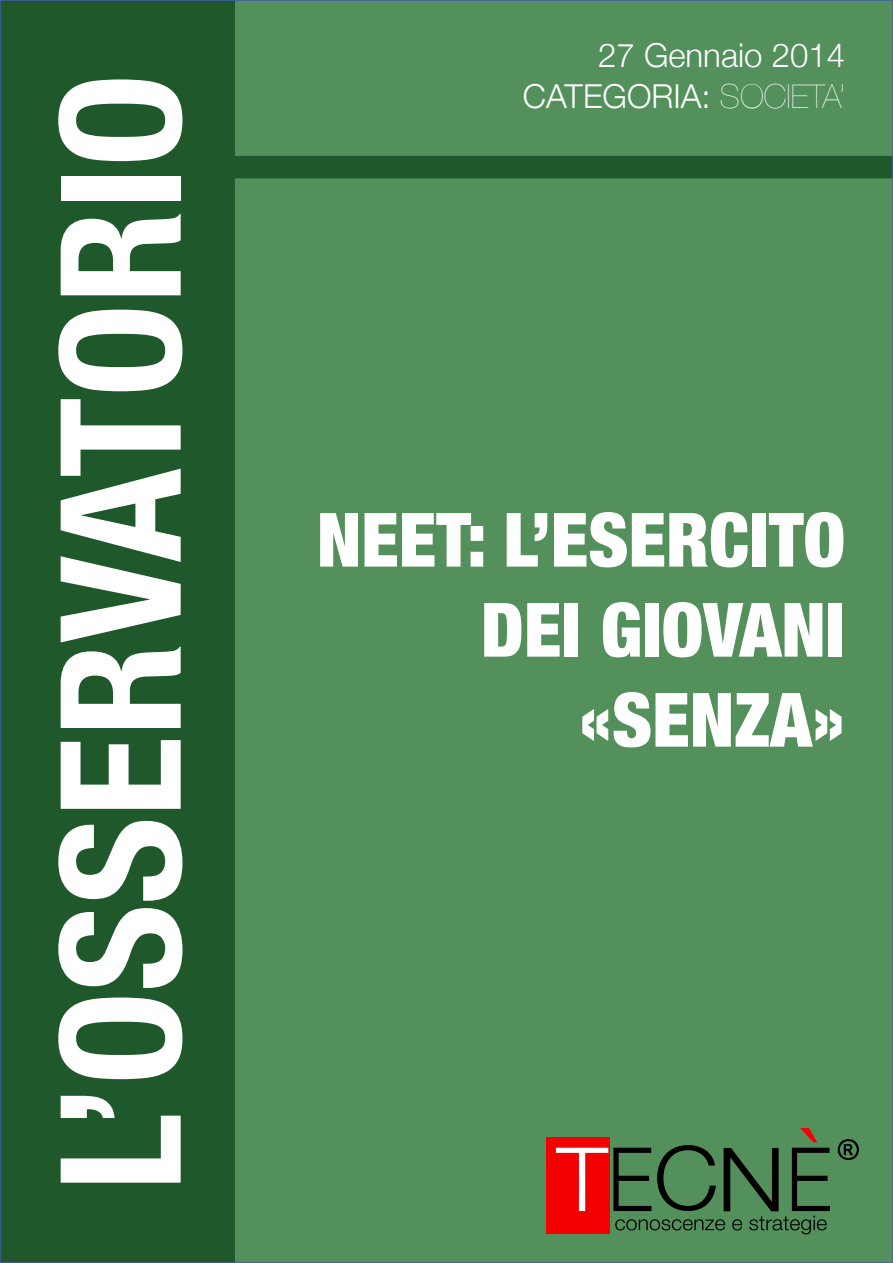
<style>
.page{position:relative;width:893px;height:1263px;background:#53905b}
.page>*{position:absolute;margin:0;border:0;box-sizing:border-box;transform-origin:0 0}
.t1{font:700 condensed 168px "Helvetica Neue";color:#fff}
.t2{font:900 condensed 75px/90px "Helvetica Neue";color:#fff;text-align:right}
.t3{font:300 33px/41.1px "Helvetica Neue";color:#fff;text-align:right}
.s1{font-weight:200}
</style>
<div class="page">
<div style="left:0;top:0;width:235px;height:1263px;background:#1f592b"></div>
<div style="left:233px;top:156px;width:660px;height:22px;background:#1f592b"></div>
<div style="left:547px;top:1137px;width:63px;height:96px;background:#f30000"></div>
<svg style="left:556px;top:1128px;width:274px;height:106px"></svg>
<svg style="left:837px;top:1139px;width:22px;height:21px"></svg>
<h1 class="t1" style="left:-19px;top:1191px;width:1119px;rotate:-90deg">L’OSSERVATORIO</h1>
<p class="t3" style="left:523px;top:33px;width:324px">27 Gennaio 2014<br>CATEGORIA: <span class="s1">SOCIETA’</span></p>
<p class="t2" style="left:317px;top:491px;width:530px">NEET: L’ESERCITO<br>DEI GIOVANI «SENZA»</p>
</div>
